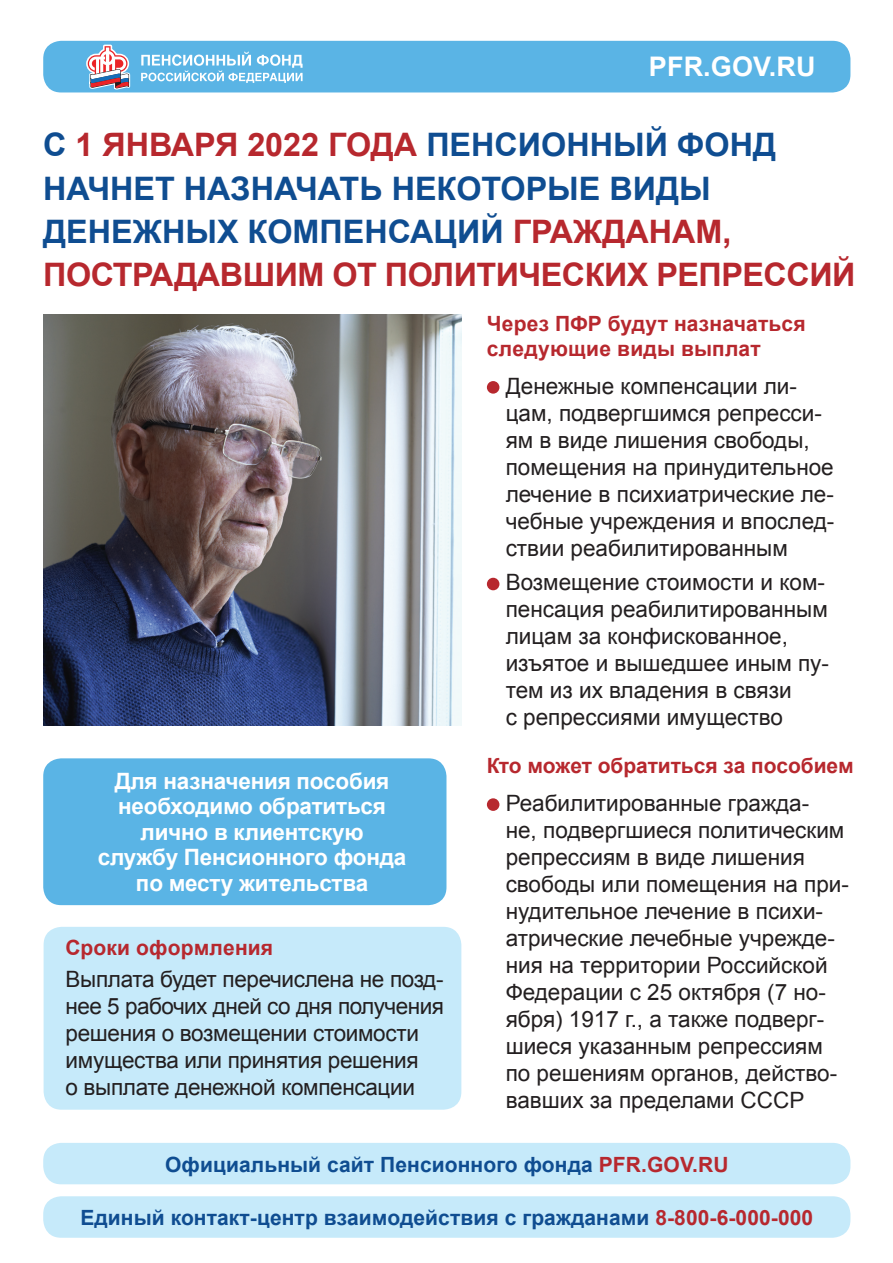
<style>
.page{position:relative;width:893px;height:1263px;background:#fff}
.page>*{position:absolute;margin:0;border:0;box-sizing:border-box;transform-origin:0 0}
.t1{font:700 32.4px/43.2px "Arial";color:#0f4d91}
.t2{font:700 27px "Arial";letter-spacing:.005em;color:#fff}
.t3{font:22.5px/27px "Arial";color:#231f20}
.t4{font:700 22.5px/25.5px "Arial";letter-spacing:-.01em;color:#fff;text-align:center}
.t5{font:700 21px "Arial";letter-spacing:.005em;color:#0f4d91}
.t6{font:700 21px/25.2px "Arial";letter-spacing:.01em;color:#b7282e}
.s1{color:#b7282e}
</style>
<div class="page">
<img style="left:43px;top:315px;width:418px;height:410px">
<div style="left:43px;top:41px;width:807px;height:51px;background:#5ab4e5;border-radius:18px"></div>
<svg style="left:141px;top:52px;width:162px;height:31px"></svg>
<svg style="left:86px;top:44px;width:45px;height:46px"></svg>
<div style="left:43px;top:1143px;width:807px;height:41px;background:#c6eafa;border-radius:18px"></div>
<div style="left:43px;top:1196px;width:807px;height:42px;background:#c6eafa;border-radius:18px"></div>
<div style="left:44px;top:927px;width:417px;height:183px;background:#c6eafa;border-radius:18px"></div>
<div style="left:487px;top:381px;width:12px;height:13px;background:#b7282e;border-radius:50%"></div>
<div style="left:487px;top:578px;width:12px;height:12px;background:#b7282e;border-radius:50%"></div>
<div style="left:487px;top:798px;width:12px;height:13px;background:#b7282e;border-radius:50%"></div>
<div style="left:43px;top:758px;width:403px;height:147px;background:#5ab4e5;border-radius:18px"></div>
<p class="t2" style="left:649px;top:52px;width:168px">PFR.GOV.RU</p>
<h1 class="t1" style="left:43px;top:124px;width:814px">С <span class="s1">1 ЯНВАРЯ 2022 ГОДА</span> ПЕНСИОННЫЙ ФОНД НАЧНЕТ НАЗНАЧАТЬ НЕКОТОРЫЕ ВИДЫ ДЕНЕЖНЫХ КОМПЕНСАЦИЙ <span class="s1">ГРАЖДАНАМ, ПОСТРАДАВШИМ ОТ ПОЛИТИЧЕСКИХ РЕПРЕССИЙ</span></h1>
<p class="t6" style="left:487px;top:311px;width:320px">Через ПФР будут назначаться следующие виды выплат</p>
<p class="t4" style="left:98px;top:768px;width:310px">Для назначения пособия необходимо обратиться лично в клиентскую службу Пенсионного фонда по месту жительства</p>
<p class="t6" style="left:66px;top:935px;width:209px">Сроки оформления</p>
<p class="t3" style="left:66px;top:966px;width:380px">Выплата будет перечислена не позд&shy;нее 5 рабочих дней со дня получения решения о возмещении стоимости имущества или принятия решения<br>о выплате денежной компенсации</p>
<p class="t3" style="left:506px;top:372px;width:330px">Денежные компенсации ли&shy;цам, подвергшимся репресси&shy;ям в виде лишения свободы, помещения на принудительное лечение в психиатрические ле&shy;чебные учреждения и впослед&shy;ствии реабилитированным</p>
<p class="t3" style="left:506px;top:569px;width:325px">Возмещение стоимости и ком&shy;пенсация реабилитированным лицам за конфискованное, изъятое и вышедшее иным пу&shy;тем из их владения в связи<br>с репрессиями имущество</p>
<p class="t6" style="left:487px;top:753px;width:368px">Кто может обратиться за пособием</p>
<p class="t3" style="left:506px;top:789px;width:345px">Реабилитированные гражда-<br>не, подвергшиеся политическим репрессиям в виде лишения свободы или помещения на при&shy;нудительное лечение в психи&shy;атрические лечебные учрежде&shy;ния на территории Российской<br>Федерации с 25 октября (7 но&shy;ября) 1917 г., а также подверг&shy;шиеся указанным репрессиям по решениям органов, действо&shy;вавших за пределами СССР</p>
<p class="t5" style="left:165px;top:1153px;width:565px">Официальный сайт Пенсионного фонда <span class="s1">PFR.GOV.RU</span></p>
<p class="t5" style="left:80px;top:1206px;width:734px">Единый контакт-центр взаимодействия с гражданами <span class="s1">8-800-6-000-000</span></p>
</div>
